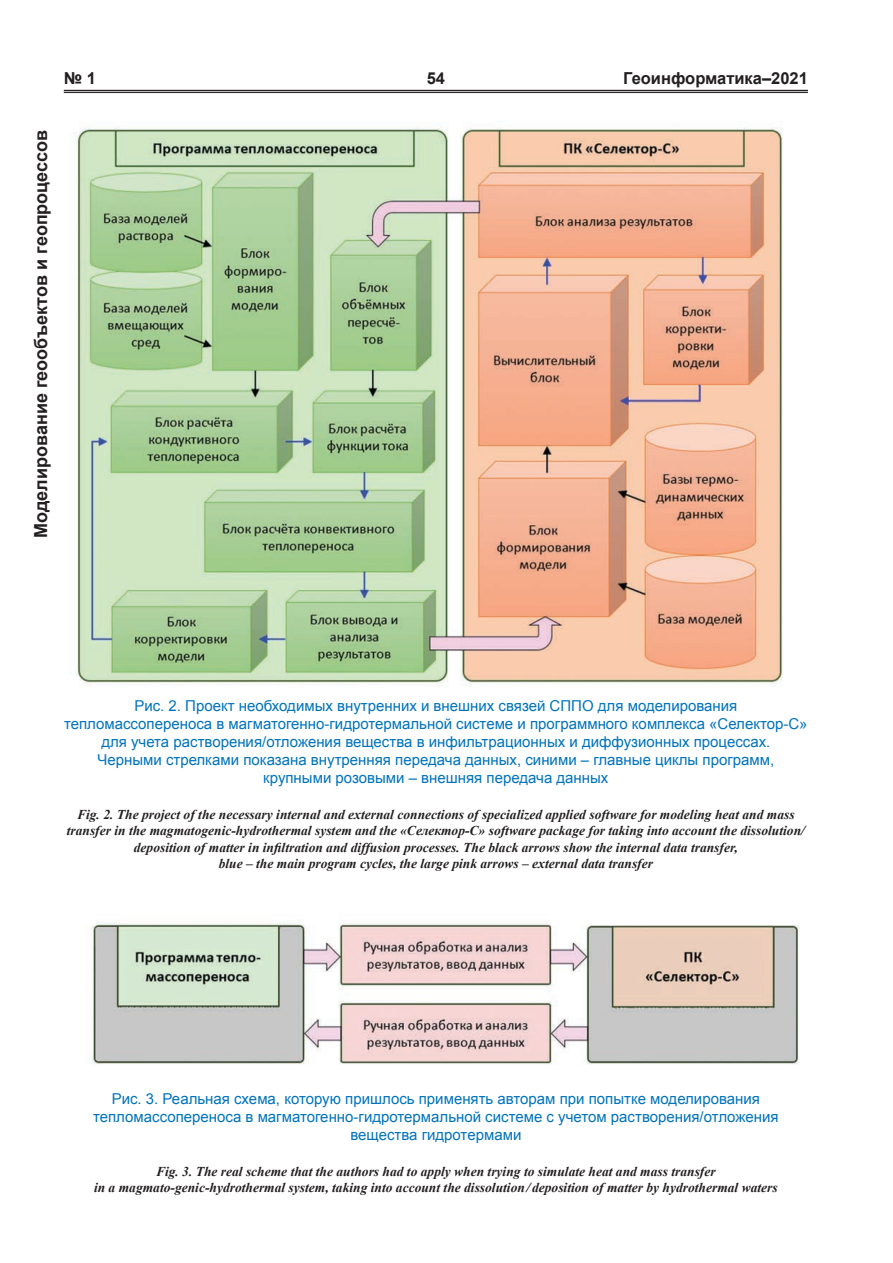
<style>
.page{position:relative;width:893px;height:1263px;background:#fff}
.page>*{position:absolute;margin:0;border:0;box-sizing:border-box;transform-origin:0 0}
.t1{font:700 18px "Arial";color:#231f20}
.t2{font:700 16.5px "Arial";color:#231f20}
.t3{font:15px/18px "Arial";color:#0073bd;text-align:center}
.t4{font:italic 700 13.5px/16.2px "Times New Roman";color:#231f20;text-align:center}
</style>
<div class="page">
<hr style="left:64px;top:90px;width:744px;height:1px;background:#231f20">
<hr style="left:64px;top:92px;width:744px;height:1px;background:#231f20">
<img style="left:74px;top:127px;width:709px;height:560px">
<img style="left:91px;top:921px;width:709px;height:143px">
<p class="t2" style="left:64px;top:68px;width:34px">№ 1</p>
<p class="t2" style="left:427px;top:68px;width:20px">54</p>
<p class="t2" style="left:623px;top:68px;width:186px">Геоинформатика–2021</p>
<h1 class="t1" style="left:29px;top:538px;width:409px;rotate:-90deg">Моделирование геообъектов и геопроцессов</h1>
<p class="t3" style="left:64px;top:697px;width:745px">Рис. 2. Проект необходимых внутренних и внешних связей СППО для моделирования тепломассопереноса в магматогенно-гидротермальной системе и программного комплекса «Селектор-С» для учета растворения/отложения вещества в инфильтрационных и диффузионных процессах.<br>Черными стрелками показана внутренняя передача данных, синими – главные циклы программ, крупными розовыми – внешняя передача данных</p>
<p class="t4" style="left:67px;top:806px;width:740px">Fig. 2. The project of the necessary internal and external connections of specialized applied software for modeling heat and mass transfer in the magmatogenic-hydrothermal system and the «Селектор-С» software package for taking into account the dissolution/ deposition of matter in infiltration and diffusion processes. The black arrows show the internal data transfer,<br>blue – the main program cycles, the large pink arrows – external data transfer</p>
<p class="t3" style="left:93px;top:1090px;width:687px">Рис. 3. Реальная схема, которую пришлось применять авторам при попытке моделирования тепломассопереноса в магматогенно-гидротермальной системе с учетом растворения/отложения вещества гидротермами</p>
<p class="t4" style="left:94px;top:1163px;width:685px">Fig. 3. The real scheme that the authors had to apply when trying to simulate heat and mass transfer<br>in a magmato-genic-hydrothermal system, taking into account the dissolution / deposition of matter by hydrothermal waters</p>
</div>
